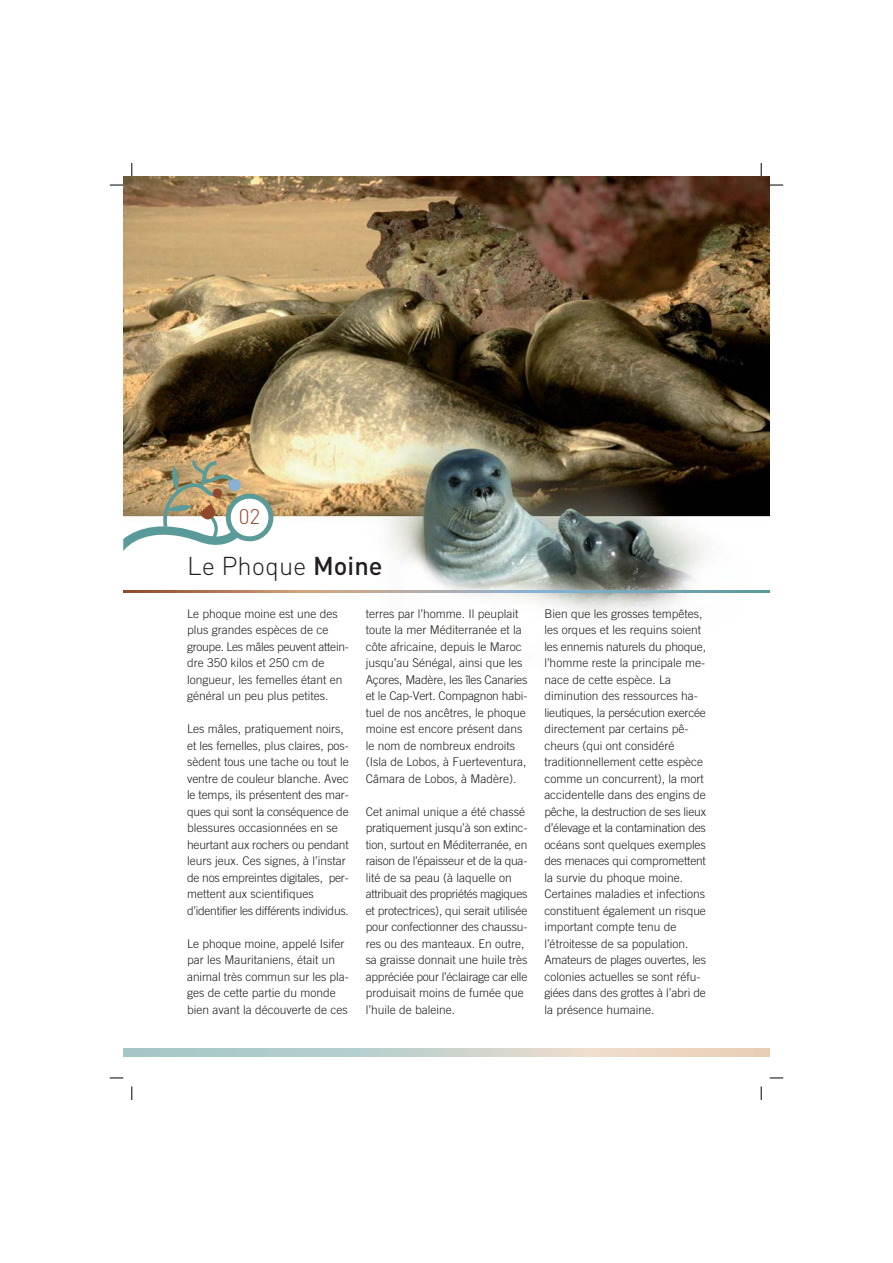
<style>
.page{position:relative;width:893px;height:1263px;background:#fff}
.page>*{position:absolute;margin:0;border:0;box-sizing:border-box;transform-origin:0 0}
.t1{font:300 25.5px "DIN";color:#231f20}
.t2{font:300 21px "DIN";color:#90492c}
.t3{font:300 12px/16.5px "Trade Gothic";color:#231f20}
.s1{font-weight:500}
</style>
<div class="page">
<svg style="left:110px;top:1078px;width:13px;height:1px"></svg>
<svg style="left:132px;top:1086px;width:1px;height:14px"></svg>
<svg style="left:110px;top:185px;width:13px;height:1px"></svg>
<svg style="left:132px;top:163px;width:1px;height:14px"></svg>
<svg style="left:770px;top:185px;width:13px;height:1px"></svg>
<svg style="left:761px;top:163px;width:1px;height:14px"></svg>
<svg style="left:770px;top:1078px;width:13px;height:1px"></svg>
<svg style="left:761px;top:1086px;width:1px;height:14px"></svg>
<img style="left:123px;top:177px;width:647px;height:438px">
<svg style="left:123px;top:455px;width:157px;height:96px"></svg>
<div style="left:123px;top:1048px;width:18px;height:9px;background:#a4c7c5"></div>
<div style="left:141px;top:1048px;width:125px;height:9px;background:#a9cac8"></div>
<div style="left:266px;top:1048px;width:90px;height:9px;background:#b1cecc"></div>
<svg style="left:356px;top:1048px;width:232px;height:9px;background:#d0d5cd"></svg>
<div style="left:588px;top:1048px;width:166px;height:9px;background:#edd6c1"></div>
<div style="left:754px;top:1048px;width:8px;height:9px;background:#e8cdb5"></div>
<div style="left:762px;top:1048px;width:8px;height:9px;background:#e8cdb4"></div>
<svg style="left:538px;top:591px;width:228px;height:2px"></svg>
<svg style="left:305px;top:591px;width:233px;height:2px"></svg>
<svg style="left:252px;top:591px;width:53px;height:2px"></svg>
<svg style="left:127px;top:591px;width:125px;height:2px"></svg>
<h2 class="t2" style="left:239px;top:509px;width:23px">02</h2>
<h1 class="t1" style="left:187px;top:556px;width:197px">Le Phoque <span class="s1">Moine</span></h1>
<p class="t3" style="left:187px;top:606px;width:163px">Le phoque moine est une des plus grandes espèces de ce groupe. Les mâles peuvent attein&shy;dre 350 kilos et 250 cm de longueur, les femelles étant en général un peu plus petites.</p>
<p class="t3" style="left:187px;top:722px;width:163px">Les mâles, pratiquement noirs, et les femelles, plus claires, pos&shy;sèdent tous une tache ou tout le ventre de couleur blanche. Avec le temps, ils présentent des mar&shy;ques qui sont la conséquence de blessures occasionnées en se heurtant aux rochers ou pendant leurs jeux. Ces signes, à l’instar de nos empreintes digitales, per&shy;mettent aux scientifiques d’identifier les différents individus.</p>
<p class="t3" style="left:187px;top:936px;width:163px">Le phoque moine, appelé Isifer par les Mauritaniens, était un animal très commun sur les pla&shy;ges de cette partie du monde bien avant la découverte de ces</p>
<p class="t3" style="left:366px;top:606px;width:163px">terres par l’homme. Il peuplait toute la mer Méditerranée et la côte africaine, depuis le Maroc jusqu’au Sénégal, ainsi que les<br>Açores, Madère, les îles Canaries et le Cap-Vert. Compagnon habi&shy;tuel de nos ancêtres, le phoque moine est encore présent dans le nom de nombreux endroits (Isla de Lobos, à Fuerteventura,<br>Câmara de Lobos, à Madère).</p>
<p class="t3" style="left:366px;top:804px;width:163px">Cet animal unique a été chassé pratiquement jusqu’à son extinc&shy;tion, surtout en Méditerranée, en raison de l’épaisseur et de la qua&shy;lité de sa peau (à laquelle on attribuait des propriétés magiques et protectrices), qui serait utilisée pour confectionner des chaussu&shy;res ou des manteaux. En outre, sa graisse donnait une huile très appréciée pour l’éclairage car elle produisait moins de fumée que l’huile de baleine.</p>
<p class="t3" style="left:544px;top:606px;width:163px">Bien que les grosses tempêtes, les orques et les requins soient les ennemis naturels du phoque, l’homme reste la principale me&shy;nace de cette espèce. La diminution des ressources ha&shy;lieutiques, la persécution exercée directement par certains pê&shy;cheurs (qui ont considéré traditionnellement cette espèce comme un concurrent), la mort accidentelle dans des engins de pêche, la destruction de ses lieux d’élevage et la contamination des océans sont quelques exemples des menaces qui compromettent la survie du phoque moine.<br>Certaines maladies et infections constituent également un risque important compte tenu de l’étroitesse de sa population.<br>Amateurs de plages ouvertes, les colonies actuelles se sont réfu&shy;giées dans des grottes à l’abri de la présence humaine.</p>
</div>
